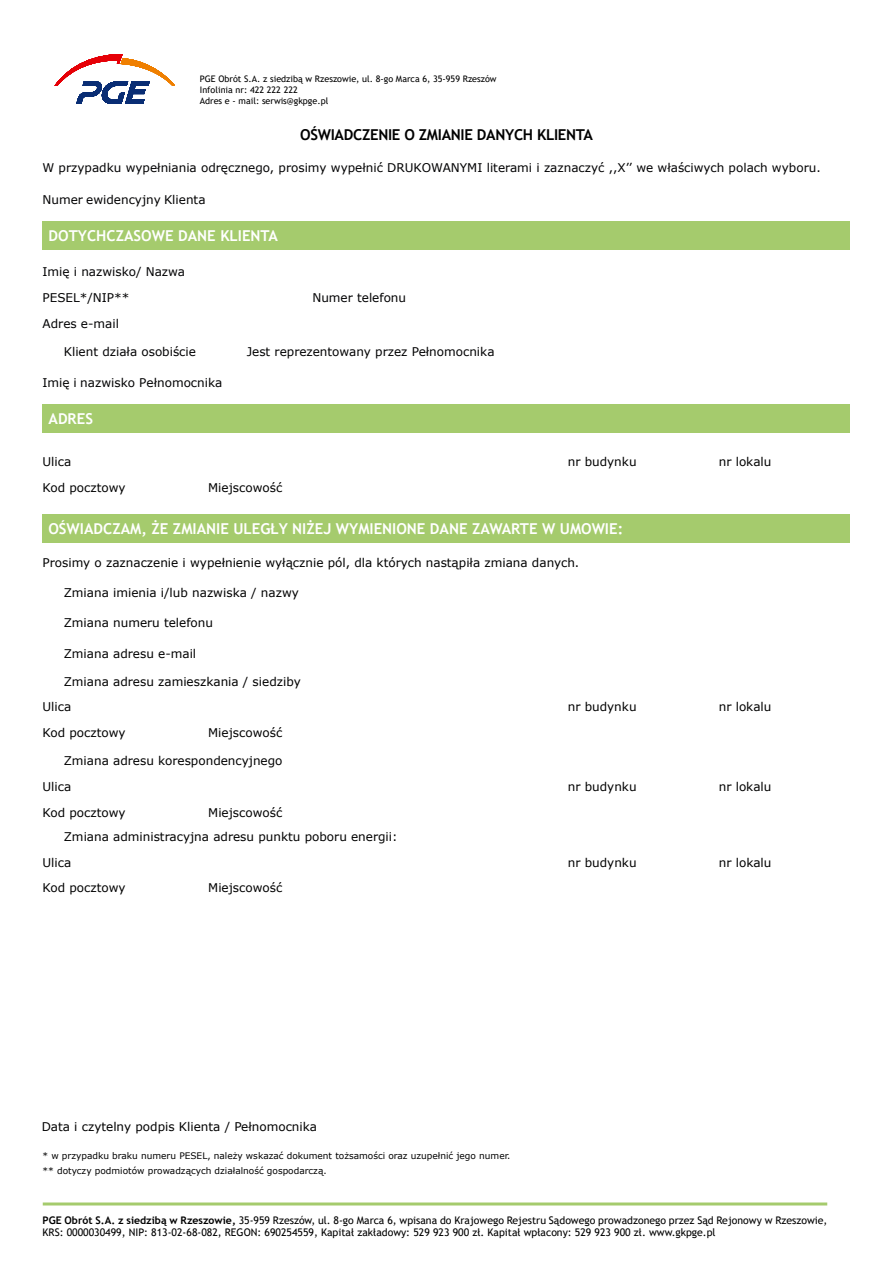
<style>
.page{position:relative;width:893px;height:1263px;background:#fff}
.page>*{position:absolute;margin:0;border:0;box-sizing:border-box;transform-origin:0 0}
.t1{font:700 15px "Trebuchet MS";color:#fff}
.t2{font:700 15px "Trebuchet MS";letter-spacing:-.02em;color:#000}
.t3{font:12px/26px "Verdana";color:#000}
.t4{font:12px/26px "Verdana";color:#020203}
.t5{font:10.5px/12.6px "Trebuchet MS";color:#000}
.t6{font:9px/15px "Verdana";color:#000}
.t7{font:9px/10.8px "Trebuchet MS";color:#000}
.s1{font-weight:700}
</style>
<div class="page">
<div style="left:42px;top:514px;width:808px;height:28px;background:#a5cb6d"></div>
<div style="left:43px;top:404px;width:807px;height:29px;background:#a5cb6d"></div>
<hr style="left:43px;top:1202px;width:784px;height:3px;background:#a5cb6d">
<div style="left:43px;top:221px;width:807px;height:29px;background:#a5cb6d"></div>
<svg style="left:55px;top:54px;width:120px;height:50px"></svg>
<p class="t7" style="left:200px;top:73px;width:298px">PGE Obrót S.A. z siedzibą w Rzeszowie, ul. 8-go Marca 6, 35-959 Rzeszów<br>Infolinia nr: 422 222 222<br>Adres e - mail: serwis@gkpge.pl</p>
<p class="t2" style="left:300px;top:126px;width:294px">OŚWIADCZENIE O ZMIANIE DANYCH KLIENTA</p>
<p class="t4" style="left:43px;top:154px;width:780px">W przypadku wypełniania odręcznego, prosimy wypełnić DRUKOWANYMI literami i zaznaczyć ,,X’’ we właściwych polach wyboru.</p>
<p class="t4" style="left:43px;top:186px;width:165px">Numer ewidencyjny Klienta</p>
<p class="t1" style="left:49px;top:226px;width:231px">DOTYCHCZASOWE DANE KLIENTA</p>
<p class="t4" style="left:43px;top:258px;width:144px">Imię i nazwisko/ Nazwa<br>PESEL*/NIP**<br>Adres e-mail</p>
<p class="t4" style="left:64px;top:338px;width:134px">Klient działa osobiście</p>
<p class="t4" style="left:43px;top:369px;width:181px">Imię i nazwisko Pełnomocnika</p>
<p class="t4" style="left:312px;top:284px;width:95px">Numer telefonu</p>
<p class="t4" style="left:247px;top:338px;width:249px">Jest reprezentowany przez Pełnomocnika</p>
<p class="t1" style="left:49px;top:409px;width:46px">ADRES</p>
<p class="t3" style="left:43px;top:449px;width:30px">Ulica</p>
<p class="t3" style="left:568px;top:449px;width:70px">nr budynku</p>
<p class="t3" style="left:719px;top:449px;width:54px">nr lokalu</p>
<p class="t3" style="left:43px;top:475px;width:85px">Kod pocztowy</p>
<p class="t3" style="left:208px;top:475px;width:76px">Miejscowość</p>
<p class="t1" style="left:48px;top:519px;width:576px">OŚWIADCZAM, ŻE ZMIANIE ULEGŁY NIŻEJ WYMIENIONE DANE ZAWARTE W UMOWIE:</p>
<p class="t3" style="left:43px;top:550px;width:538px">Prosimy o zaznaczenie i wypełnienie wyłącznie pól, dla których nastąpiła zmiana danych.</p>
<p class="t3" style="left:64px;top:580px;width:237px">Zmiana imienia i/lub nazwiska / nazwy</p>
<p class="t3" style="left:64px;top:610px;width:151px">Zmiana numeru telefonu</p>
<p class="t3" style="left:64px;top:640px;width:134px">Zmiana adresu e-mail</p>
<p class="t3" style="left:43px;top:668px;width:260px;text-indent:21px">Zmiana adresu zamieszkania / siedziby<br>Ulica</p>
<p class="t3" style="left:568px;top:694px;width:70px">nr budynku</p>
<p class="t3" style="left:719px;top:694px;width:54px">nr lokalu</p>
<p class="t3" style="left:43px;top:720px;width:85px">Kod pocztowy</p>
<p class="t3" style="left:208px;top:720px;width:76px">Miejscowość</p>
<p class="t3" style="left:43px;top:748px;width:242px;text-indent:21px">Zmiana adresu korespondencyjnego<br>Ulica</p>
<p class="t3" style="left:568px;top:774px;width:70px">nr budynku</p>
<p class="t3" style="left:719px;top:774px;width:54px">nr lokalu</p>
<p class="t3" style="left:64px;top:801px;width:335px;line-height:23.7px;text-indent:144px">Miejscowość<br>Zmiana administracyjna adresu punktu poboru energii:</p>
<p class="t3" style="left:43px;top:849px;width:30px">Ulica</p>
<p class="t3" style="left:568px;top:849px;width:70px">nr budynku</p>
<p class="t3" style="left:719px;top:849px;width:54px">nr lokalu</p>
<p class="t3" style="left:43px;top:875px;width:85px">Kod pocztowy</p>
<p class="t3" style="left:208px;top:875px;width:76px">Miejscowość</p>
<p class="t3" style="left:43px;top:799px;width:85px">Kod pocztowy</p>
<p class="t3" style="left:42px;top:1114px;width:277px">Data i czytelny podpis Klienta / Pełnomocnika</p>
<p class="t6" style="left:43px;top:1148px;width:469px">* w przypadku braku numeru PESEL, należy wskazać dokument tożsamości oraz uzupełnić jego numer. ** dotyczy podmiotów prowadzących działalność gospodarczą.</p>
<p class="t5" style="left:43px;top:1214px;width:786px"><span class="s1">PGE Obrót S.A. z siedzibą w Rzeszowie,</span> 35-959 Rzeszów, ul. 8-go Marca 6, wpisana do Krajowego Rejestru Sądowego prowadzonego przez Sąd Rejonowy w Rzeszowie,<br>KRS: 0000030499, NIP: 813-02-68-082, REGON: 690254559, Kapitał zakładowy: 529 923 900 zł. Kapitał wpłacony: 529 923 900 zł. www.gkpge.pl</p>
</div>
